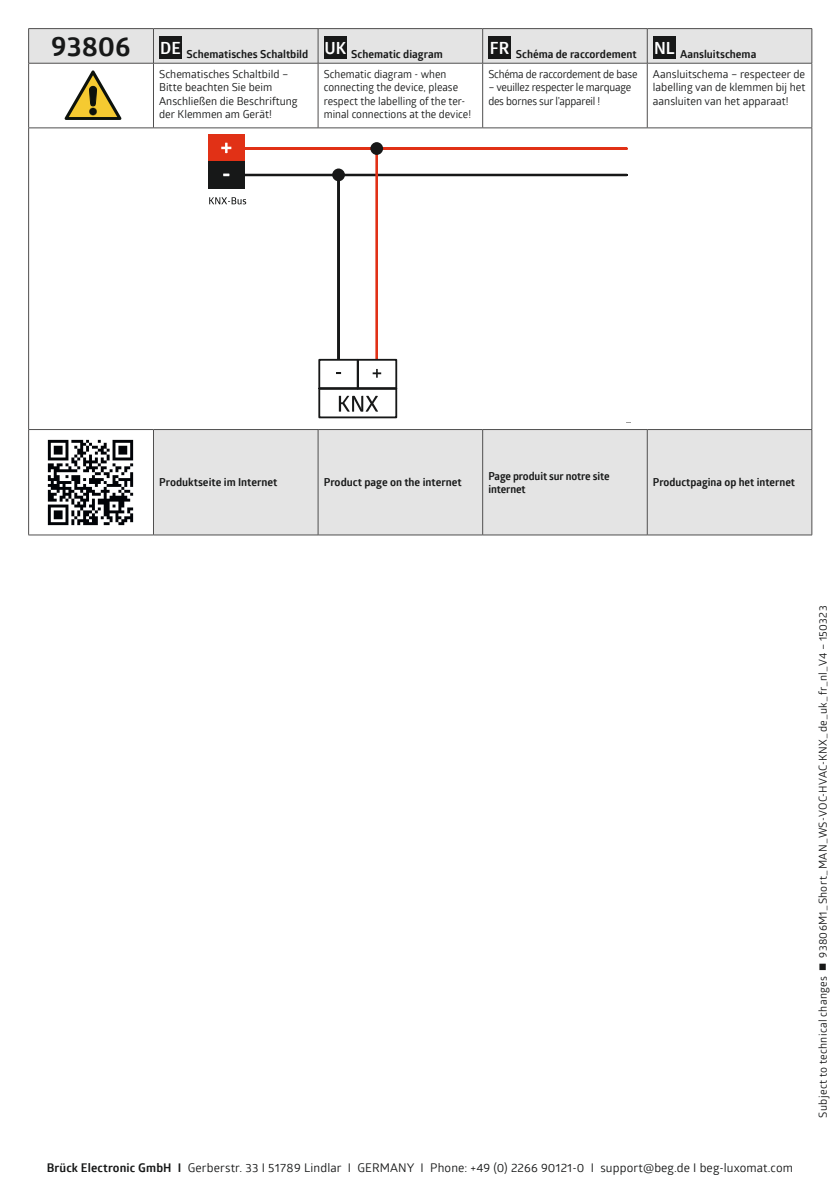
<style>
.page{position:relative;width:840px;height:1191px;background:#fff}
.page>*{position:absolute;margin:0;border:0;box-sizing:border-box;transform-origin:0 0}
.t1{font:12px "Glober";letter-spacing:.01em;color:#171818}
.t2{font:11px/13.2px "Glober";color:#171818}
.t3{font:700 11px/13.2px "Glober";color:#171818}
.t4{font:11px "Glober";letter-spacing:.03em;color:#171818}
.t5{font:11px/13.2px "Glober";letter-spacing:-.02em;color:#171818}
.s1{font-size:28px}
.s2{font-weight:700}
</style>
<div class="page">
<svg style="left:29px;top:29px;width:782px;height:505px"></svg>
<svg style="left:154px;top:64px;width:657px;height:63px"></svg>
<hr style="left:28px;top:28px;width:125px;height:1px;background:#504f4f">
<hr style="left:28px;top:29px;width:1px;height:34px;background:#504f4f">
<hr style="left:153px;top:28px;width:165px;height:1px;background:#504f4f">
<hr style="left:153px;top:29px;width:1px;height:34px;background:#504f4f">
<hr style="left:318px;top:28px;width:164px;height:1px;background:#504f4f">
<hr style="left:317px;top:29px;width:1px;height:34px;background:#504f4f">
<hr style="left:482px;top:28px;width:165px;height:1px;background:#504f4f">
<hr style="left:482px;top:29px;width:1px;height:34px;background:#504f4f">
<hr style="left:647px;top:28px;width:164px;height:1px;background:#504f4f">
<hr style="left:646px;top:29px;width:1px;height:34px;background:#504f4f">
<hr style="left:811px;top:29px;width:1px;height:34px;background:#504f4f">
<hr style="left:28px;top:63px;width:125px;height:1px;background:#504f4f">
<hr style="left:28px;top:63px;width:1px;height:65px;background:#504f4f">
<hr style="left:153px;top:63px;width:165px;height:1px;background:#504f4f">
<hr style="left:153px;top:63px;width:1px;height:65px;background:#504f4f">
<hr style="left:318px;top:63px;width:164px;height:1px;background:#504f4f">
<hr style="left:317px;top:63px;width:1px;height:65px;background:#504f4f">
<hr style="left:482px;top:63px;width:165px;height:1px;background:#504f4f">
<hr style="left:482px;top:63px;width:1px;height:65px;background:#504f4f">
<hr style="left:647px;top:63px;width:164px;height:1px;background:#504f4f">
<hr style="left:646px;top:63px;width:1px;height:65px;background:#504f4f">
<hr style="left:811px;top:63px;width:1px;height:65px;background:#504f4f">
<hr style="left:28px;top:127px;width:125px;height:1px;background:#504f4f">
<hr style="left:28px;top:128px;width:1px;height:301px;background:#504f4f">
<hr style="left:153px;top:127px;width:165px;height:1px;background:#504f4f">
<hr style="left:318px;top:127px;width:164px;height:1px;background:#504f4f">
<hr style="left:482px;top:127px;width:165px;height:1px;background:#504f4f">
<hr style="left:647px;top:127px;width:164px;height:1px;background:#504f4f">
<hr style="left:811px;top:128px;width:1px;height:301px;background:#504f4f">
<hr style="left:28px;top:429px;width:125px;height:1px;background:#504f4f">
<hr style="left:28px;top:430px;width:1px;height:105px;background:#504f4f">
<hr style="left:153px;top:429px;width:165px;height:1px;background:#504f4f">
<hr style="left:153px;top:430px;width:1px;height:105px;background:#504f4f">
<hr style="left:318px;top:429px;width:164px;height:1px;background:#504f4f">
<hr style="left:317px;top:430px;width:1px;height:105px;background:#504f4f">
<hr style="left:482px;top:429px;width:165px;height:1px;background:#504f4f">
<hr style="left:482px;top:430px;width:1px;height:105px;background:#504f4f">
<hr style="left:647px;top:429px;width:164px;height:1px;background:#504f4f">
<hr style="left:646px;top:430px;width:1px;height:105px;background:#504f4f">
<hr style="left:811px;top:430px;width:1px;height:105px;background:#504f4f">
<hr style="left:28px;top:534px;width:125px;height:1px;background:#504f4f">
<hr style="left:153px;top:534px;width:165px;height:1px;background:#504f4f">
<hr style="left:318px;top:534px;width:164px;height:1px;background:#504f4f">
<hr style="left:482px;top:534px;width:165px;height:1px;background:#504f4f">
<hr style="left:647px;top:534px;width:164px;height:1px;background:#504f4f">
<div style="left:159px;top:36px;width:23px;height:23px;background:#171818"></div>
<div style="left:323px;top:36px;width:23px;height:23px;background:#171818"></div>
<div style="left:488px;top:36px;width:22px;height:23px;background:#171818"></div>
<div style="left:652px;top:36px;width:23px;height:23px;background:#171818"></div>
<svg style="left:65px;top:70px;width:56px;height:50px"></svg>
<hr style="left:225px;top:147px;width:401px;height:3px;background:#e13116">
<hr style="left:225px;top:174px;width:401px;height:2px;background:#171818">
<hr style="left:337px;top:176px;width:2px;height:200px;background:#171818">
<div style="left:332px;top:168px;width:13px;height:13px;background:#171818;border-radius:50%"></div>
<hr style="left:375px;top:149px;width:3px;height:227px;background:#e13116">
<div style="left:319px;top:360px;width:77px;height:57px;background:#fff"></div>
<div style="left:318px;top:359px;width:79px;height:59px;border:2px solid #171818"></div>
<hr style="left:319px;top:387px;width:77px;height:2px;background:#171818">
<svg style="left:338px;top:396px;width:40px;height:16px"></svg>
<hr style="left:356px;top:360px;width:2px;height:28px;background:#171818">
<svg style="left:372px;top:369px;width:9px;height:9px"></svg>
<div style="left:208px;top:135px;width:36px;height:27px;background:#e13116"></div>
<svg style="left:221px;top:143px;width:10px;height:10px"></svg>
<div style="left:208px;top:162px;width:36px;height:27px;background:#171818"></div>
<svg style="left:223px;top:173px;width:6px;height:3px"></svg>
<svg style="left:209px;top:197px;width:37px;height:7px"></svg>
<div style="left:370px;top:142px;width:13px;height:13px;background:#171818;border-radius:50%"></div>
<img style="left:42px;top:436px;width:96px;height:92px">
<p class="t3" style="left:51px;top:47px;width:393px"><span class="s1">93806</span> <sup>DE</sup> Schematisches Schaltbild <sup>UK</sup> Schematic diagram</p>
<p class="t3" style="left:489px;top:47px;width:268px"><sup>FR</sup> Schéma de raccordement <sup>NL</sup> Aansluitschema</p>
<p class="t2" style="left:159px;top:67px;width:140px">Schematisches Schaltbild –<br>Bitte beachten Sie beim<br>Anschließen die Beschriftung der Klemmen am Gerät!</p>
<p class="t2" style="left:323px;top:67px;width:149px">Schematic diagram - when connecting the device, please respect the labelling of the ter&shy;minal connections at the device!</p>
<p class="t5" style="left:488px;top:67px;width:150px">Schéma de raccordement de base</p>
<p class="t2" style="left:652px;top:67px;width:154px;text-align:justify">Aansluitschema – respecteer de labelling van de klemmen bij het aansluiten van het apparaat!</p>
<p class="t5" style="left:488px;top:80px;width:144px">– veuillez respecter le marquage des bornes sur l’appareil !</p>
<p class="t3" style="left:159px;top:475px;width:120px">Produktseite im Internet</p>
<p class="t3" style="left:323px;top:475px;width:139px">Product page on the internet</p>
<p class="t3" style="left:488px;top:469px;width:123px">Page produit sur notre site internet</p>
<p class="t3" style="left:652px;top:475px;width:143px">Productpagina op het internet</p>
<p class="t1" style="left:47px;top:1159px;width:747px"><span class="s2">Brück Electronic GmbH I</span> Gerberstr. 33 I 51789 Lindlar I GERMANY I Phone: +49 (0) 2266 90121-0 I support@beg.de I beg-luxomat.com</p>
<p class="t4" style="left:814px;top:1117px;width:513px;rotate:-90deg">Subject to technical changes ■ 93806M1_Short_MAN_WS-VOC-HVAC-KNX_de_uk_fr_nl_V4 – 150323</p>
</div>
